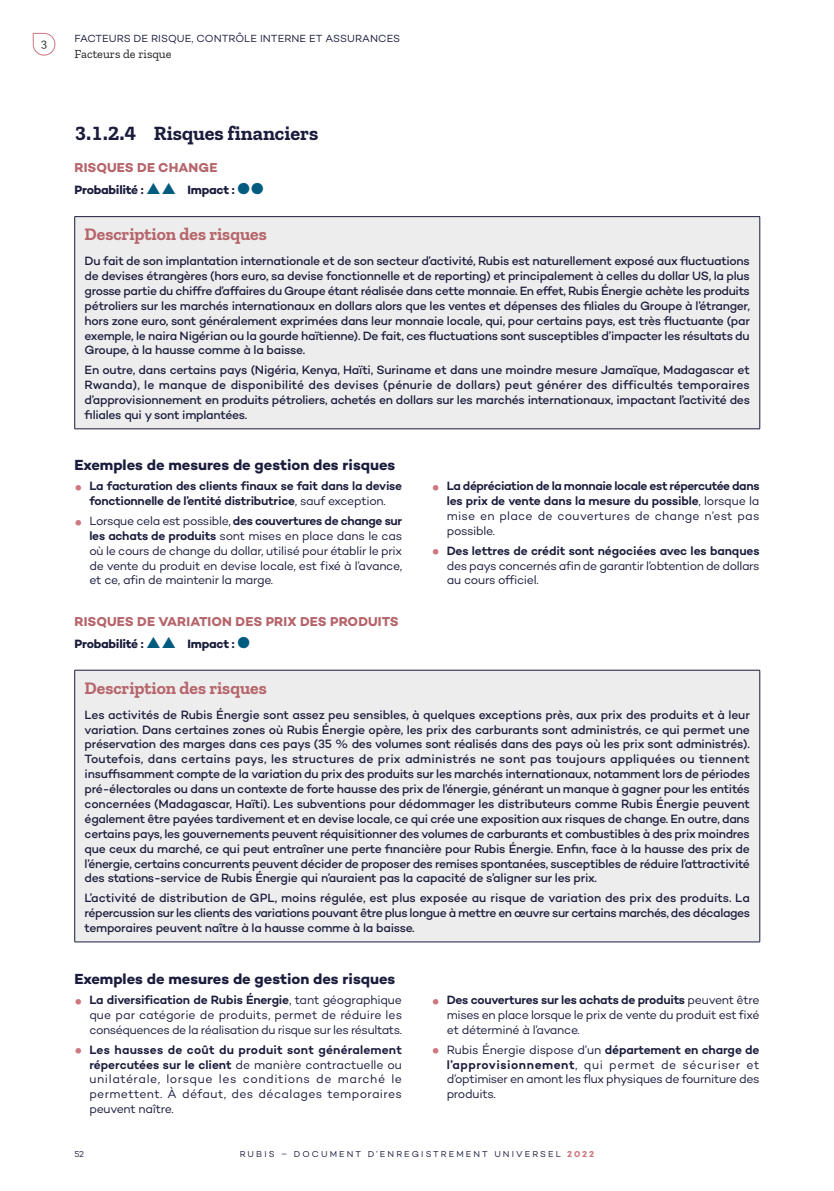
<style>
.page{position:relative;width:834px;height:1191px;background:#fff}
.page>*{position:absolute;margin:0;border:0;box-sizing:border-box;transform-origin:0 0}
.t1{font:700 20.12px "Zilla Slab";color:#1a1c3c}
.t2{font:700 17.5px "Zilla Slab";color:#b6656b}
.t3{font:700 14.88px "Campton";color:#1a1c3c}
.t4{font:700 13.12px "Campton";letter-spacing:.005em;color:#b6656b}
.t5{font:500 12.25px/14.9px "Campton";letter-spacing:-.02em;color:#1a1c3c;text-align:justify}
.t6{font:12.25px/14.9px "Campton";letter-spacing:-.03em;color:#1a1c3c;text-align:justify}
.t7{font:600 12.25px/14.9px "Campton";letter-spacing:-.015em;color:#1a1c3c}
.t8{font:700 12.25px "Campton";letter-spacing:-.02em;color:#1a1c3c}
.t9{font:12.25px "Zilla Slab";color:#231f20}
.t10{font:10.5px "Campton";letter-spacing:.005em;color:#1a1c3c}
.t11{font:8.75px "Campton";letter-spacing:.24em;color:#1a1c3c}
.s1{color:#005c7e}
.s2{font-weight:400}
.s3{font-weight:600}
.s4{font-weight:700;color:#cd777f}
</style>
<div class="page">
<div style="left:75px;top:670px;width:684px;height:272px;background:#eeeded"></div>
<hr style="left:74px;top:670px;width:686px;height:1px;background:#1a1c3c">
<hr style="left:74px;top:670px;width:1px;height:271px;background:#1a1c3c">
<hr style="left:759px;top:670px;width:1px;height:271px;background:#1a1c3c">
<hr style="left:74px;top:941px;width:686px;height:1px;background:#1a1c3c">
<div style="left:75px;top:217px;width:684px;height:212px;background:#eeeded"></div>
<hr style="left:74px;top:216px;width:686px;height:1px;background:#1a1c3c">
<hr style="left:74px;top:217px;width:1px;height:211px;background:#1a1c3c">
<hr style="left:759px;top:217px;width:1px;height:211px;background:#1a1c3c">
<hr style="left:74px;top:428px;width:686px;height:1px;background:#1a1c3c">
<svg style="left:32px;top:32px;width:24px;height:24px"></svg>
<p class="t9" style="left:41px;top:35px;width:7px">3</p>
<p class="t10" style="left:74px;top:35px;width:327px">FACTEURS DE RISQUE, CONTRÔLE INTERNE ET ASSURANCES</p>
<p class="t9" style="left:74px;top:46px;width:99px">Facteurs de risque</p>
<h1 class="t1" style="left:74px;top:121px;width:245px">3.1.2.4 Risques financiers</h1>
<p class="t4" style="left:74px;top:163px;width:144px">RISQUES DE CHANGE</p>
<p class="t8" style="left:74px;top:186px;width:191px">Probabilité : <span class="s1">▲</span> <span class="s1">▲</span> Impact : <span class="s1">●</span> <span class="s1">●</span></p>
<h2 class="t2" style="left:85px;top:224px;width:183px">Description des risques</h2>
<p class="t5" style="left:85px;top:255px;width:666px">Du fait de son implantation internationale et de son secteur d’activité, Rubis est naturellement exposé aux fluctuations de devises étrangères (hors euro, sa devise fonctionnelle et de reporting) et principalement à celles du dollar US, la plus grosse partie du chiffre d’affaires du Groupe étant réalisée dans cette monnaie. En effet, Rubis Énergie achète les produits pétroliers sur les marchés internationaux en dollars alors que les ventes et dépenses des filiales du Groupe à l’étranger, hors zone euro, sont généralement exprimées dans leur monnaie locale, qui, pour certains pays, est très fluctuante (par exemple, le naira Nigérian ou la gourde haïtienne). De fait, ces fluctuations sont susceptibles d’impacter les résultats du Groupe, à la hausse comme à la baisse.</p>
<p class="t5" style="left:85px;top:364px;width:666px">En outre, dans certains pays (Nigéria, Kenya, Haïti, Suriname et dans une moindre mesure Jamaïque, Madagascar et Rwanda), le manque de disponibilité des devises (pénurie de dollars) peut générer des difficultés temporaires d’approvisionnement en produits pétroliers, achetés en dollars sur les marchés internationaux, impactant l’activité des filiales qui y sont implantées.</p>
<p class="t3" style="left:74px;top:460px;width:322px">Exemples de mesures de gestion des risques</p>
<p class="t7" style="left:89px;top:480px;width:314px">La facturation des clients finaux se fait dans la devise fonctionnelle de l’entité distributrice<span class="s2">, sauf exception.</span></p>
<p class="t6" style="left:89px;top:514px;width:314px">Lorsque cela est possible, <span class="s3">des couvertures de change sur les achats de produits</span> sont mises en place dans le cas où le cours de change du dollar, utilisé pour établir le prix de vente du produit en devise locale, est fixé à l’avance, et ce, afin de maintenir la marge.</p>
<p class="t7" style="left:446px;top:480px;width:314px;text-align:justify">La dépréciation de la monnaie locale est répercutée dans les prix de vente dans la mesure du possible<span class="s2">, lorsque la mise en place de couvertures de change n’est pas possible.</span></p>
<p class="t7" style="left:446px;top:544px;width:314px">Des lettres de crédit sont négociées avec les banques</p>
<p class="t6" style="left:446px;top:559px;width:314px">des pays concernés afin de garantir l’obtention de dollars au cours officiel.</p>
<p class="t4" style="left:74px;top:616px;width:326px">RISQUES DE VARIATION DES PRIX DES PRODUITS</p>
<p class="t8" style="left:74px;top:639px;width:177px">Probabilité : <span class="s1">▲</span> <span class="s1">▲</span> Impact : <span class="s1">●</span></p>
<h2 class="t2" style="left:85px;top:677px;width:183px">Description des risques</h2>
<p class="t5" style="left:85px;top:708px;width:666px">Les activités de Rubis Énergie sont assez peu sensibles, à quelques exceptions près, aux prix des produits et à leur variation. Dans certaines zones où Rubis Énergie opère, les prix des carburants sont administrés, ce qui permet une préservation des marges dans ces pays (35 % des volumes sont réalisés dans des pays où les prix sont administrés).<br>Toutefois, dans certains pays, les structures de prix administrés ne sont pas toujours appliquées ou tiennent insuffisamment compte de la variation du prix des produits sur les marchés internationaux, notamment lors de périodes pré-électorales ou dans un contexte de forte hausse des prix de l’énergie, générant un manque à gagner pour les entités concernées (Madagascar, Haïti). Les subventions pour dédommager les distributeurs comme Rubis Énergie peuvent également être payées tardivement et en devise locale, ce qui crée une exposition aux risques de change. En outre, dans certains pays, les gouvernements peuvent réquisitionner des volumes de carburants et combustibles à des prix moindres que ceux du marché, ce qui peut entraîner une perte financière pour Rubis Énergie. Enfin, face à la hausse des prix de l’énergie, certains concurrents peuvent décider de proposer des remises spontanées, susceptibles de réduire l’attractivité des stations-service de Rubis Énergie qui n’auraient pas la capacité de s’aligner sur les prix.</p>
<p class="t5" style="left:85px;top:892px;width:666px">L’activité de distribution de GPL, moins régulée, est plus exposée au risque de variation des prix des produits. La répercussion sur les clients des variations pouvant être plus longue à mettre en œuvre sur certains marchés, des décalages temporaires peuvent naître à la hausse comme à la baisse.</p>
<p class="t3" style="left:74px;top:973px;width:322px">Exemples de mesures de gestion des risques</p>
<p class="t6" style="left:89px;top:993px;width:314px"><span class="s3">La diversification de Rubis Énergie</span>, tant géographique que par catégorie de produits, permet de réduire les conséquences de la réalisation du risque sur les résultats.</p>
<p class="t6" style="left:89px;top:1043px;width:314px"><span class="s3">Les hausses de coût du produit sont généralement répercutées sur le client</span> de manière contractuelle ou unilatérale, lorsque les conditions de marché le permettent. À défaut, des décalages temporaires peuvent naître.</p>
<p class="t6" style="left:446px;top:993px;width:314px"><span class="s3">Des couvertures sur les achats de produits</span> peuvent être mises en place lorsque le prix de vente du produit est fixé et déterminé à l’avance.</p>
<p class="t6" style="left:446px;top:1043px;width:314px">Rubis Énergie dispose d’un <span class="s3">département en charge de l’approvisionnement</span>, qui permet de sécuriser et d’optimiser en amont les flux physiques de fourniture des produits.</p>
<p class="t11" style="left:74px;top:1150px;width:11px">52</p>
<p class="t11" style="left:240px;top:1150px;width:356px">RUBIS – DOCUMENT D’ENREGISTREMENT UNIVERSEL <span class="s4">2022</span></p>
</div>
